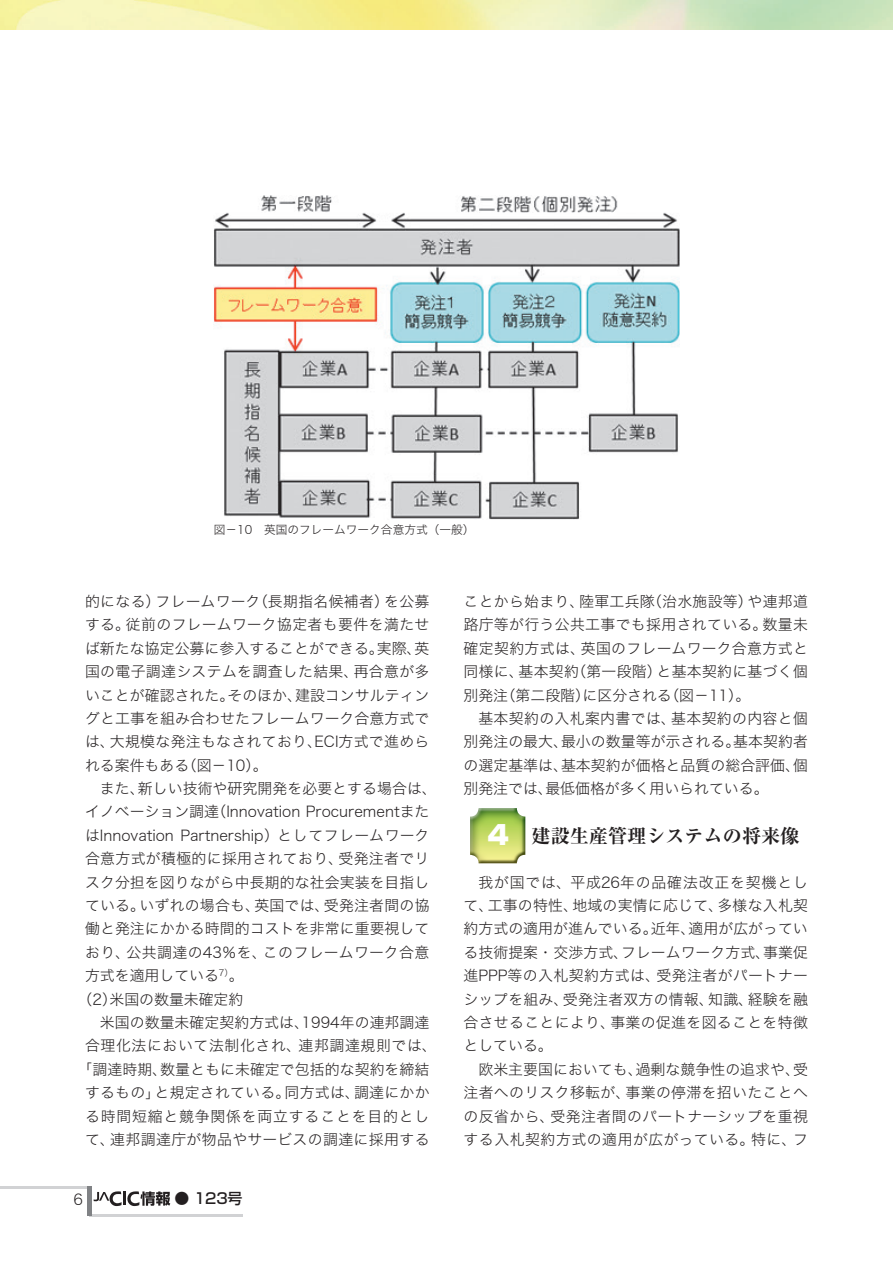
<style>
.page{position:relative;width:893px;height:1263px;background:#fff}
.page>*{position:absolute;margin:0;border:0;box-sizing:border-box;transform-origin:0 0}
.t1{font:700 expanded 19.2px "Ryumin Pr 6 N";color:#231f20}
.t2{font:14.85px/23.4px "Hira Kaku Std N W2";letter-spacing:.005em;color:#231f20;text-align:justify}
.t3{font:14.85px "Hira Kaku Std N W2";letter-spacing:.025em;color:#231f20}
.t4{font:14.85px "Hira Kaku Std N W2";letter-spacing:.03em;color:#231f20}
.t5{font:14.85px "Hira Kaku Std N W2";letter-spacing:.04em;color:#231f20}
.t6{font:14.85px "Hira Kaku Std N W2";letter-spacing:.055em;color:#231f20}
.t7{font:500 14.85px "Shin Go Pr 6 N";color:#231f20}
.t8{font:11.7px "Hira Kaku Std N W2";color:#231f20}
.s1{font-family:"Shin Go Pr 6 N";font-weight:900;font-stretch:normal;font-size:26.55px;color:#fff}
</style>
<div class="page">
<hr style="left:0;top:1186px;width:89px;height:2px;background:#d1d2d4">
<hr style="left:89px;top:1214px;width:153px;height:2px;background:#d1d2d4">
<hr style="left:87px;top:1186px;width:4px;height:30px;background:#808285">
<svg style="left:94px;top:1191px;width:76px;height:15px"></svg>
<img style="left:478px;top:816px;width:48px;height:48px">
<img style="left:522px;top:816px;width:3px;height:47px">
<img style="left:470px;top:808px;width:52px;height:55px">
<img style="left:214px;top:196px;width:465px;height:324px">
<p class="t8" style="left:214px;top:521px;width:262px">図－10　英国のフレームワーク合意方式（一般）</p>
<p class="t2" style="left:85px;top:589px;width:346px">的になる）フレームワーク（長期指名候補者）を公募する。従前のフレームワーク協定者も要件を満たせば新たな協定公募に参入することができる。実際、英国の電子調達システムを調査した結果、再合意が多いことが確認された。そのほか、建設コンサルティングと工事を組み合わせたフレームワーク合意方式では、大規模な発注もなされており、ECI方式で進められる案件もある（図－10）。</p>
<p class="t2" style="left:100px;top:776px;width:338px">また、新しい技術や研究開発を必要とする場合は、</p>
<p class="t2" style="left:85px;top:800px;width:346px">イノベーション調達（Innovation Procurementまた</p>
<p class="t2" style="left:85px;top:823px;width:346px">はInnovation Partnership）としてフレームワーク</p>
<p class="t3" style="left:85px;top:847px;width:346px">合意方式が積極的に採用されており、受発注者でリ</p>
<p class="t2" style="left:85px;top:870px;width:346px">スク分担を図りながら中長期的な社会実装を目指し</p>
<p class="t2" style="left:85px;top:893px;width:346px">ている。いずれの場合も、英国では、受発注者間の協</p>
<p class="t2" style="left:85px;top:917px;width:346px">働と発注にかかる時間的コストを非常に重要視して</p>
<p class="t4" style="left:85px;top:941px;width:346px">おり、公共調達の43％を、このフレームワーク合意</p>
<p class="t2" style="left:85px;top:963px;width:160px">方式を適用している<sup>7）</sup>。</p>
<p class="t2" style="left:78px;top:987px;width:167px">（2）米国の数量未確定約</p>
<p class="t2" style="left:100px;top:1010px;width:331px">米国の数量未確定契約方式は、1994年の連邦調達</p>
<p class="t5" style="left:85px;top:1035px;width:353px">合理化法において法制化され、連邦調達規則では、</p>
<p class="t2" style="left:78px;top:1057px;width:353px">「調達時期、数量ともに未確定で包括的な契約を締結</p>
<p class="t2" style="left:85px;top:1080px;width:346px">するもの」と規定されている。同方式は、調達にかか</p>
<p class="t6" style="left:85px;top:1105px;width:346px">る時間短縮と競争関係を両立することを目的とし</p>
<p class="t3" style="left:85px;top:1128px;width:346px">て、連邦調達庁が物品やサービスの調達に採用する</p>
<p class="t2" style="left:73px;top:1187px;width:11px">6</p>
<p class="t7" style="left:175px;top:1186px;width:69px">● 123号</p>
<p class="t2" style="left:463px;top:589px;width:346px">ことから始まり、陸軍工兵隊（治水施設等）や連邦道路庁等が行う公共工事でも採用されている。数量未確定契約方式は、英国のフレームワーク合意方式と同様に、基本契約（第一段階）と基本契約に基づく個別発注（第二段階）に区分される（図－11）。</p>
<p class="t2" style="left:463px;top:706px;width:346px;text-indent:15px">基本契約の入札案内書では、基本契約の内容と個別発注の最大、最小の数量等が示される。基本契約者の選定基準は、基本契約が価格と品質の総合評価、個別発注では、最低価格が多く用いられている。</p>
<p class="t1" style="left:488px;top:821px;width:313px"><span class="s1">4</span> 建設生産管理システムの将来像</p>
<p class="t2" style="left:463px;top:870px;width:346px;text-indent:15px">我が国では、平成26年の品確法改正を契機として、工事の特性、地域の実情に応じて、多様な入札契約方式の適用が進んでいる。近年、適用が広がっている技術提案・交渉方式、フレームワーク方式、事業促進PPP等の入札契約方式は、受発注者がパートナーシップを組み、受発注者双方の情報、知識、経験を融合させることにより、事業の促進を図ることを特徴としている。</p>
<p class="t2" style="left:463px;top:1057px;width:346px;text-indent:15px">欧米主要国においても、過剰な競争性の追求や、受注者へのリスク移転が、事業の停滞を招いたことへの反省から、受発注者間のパートナーシップを重視する入札契約方式の適用が広がっている。特に、フ</p>
</div>
